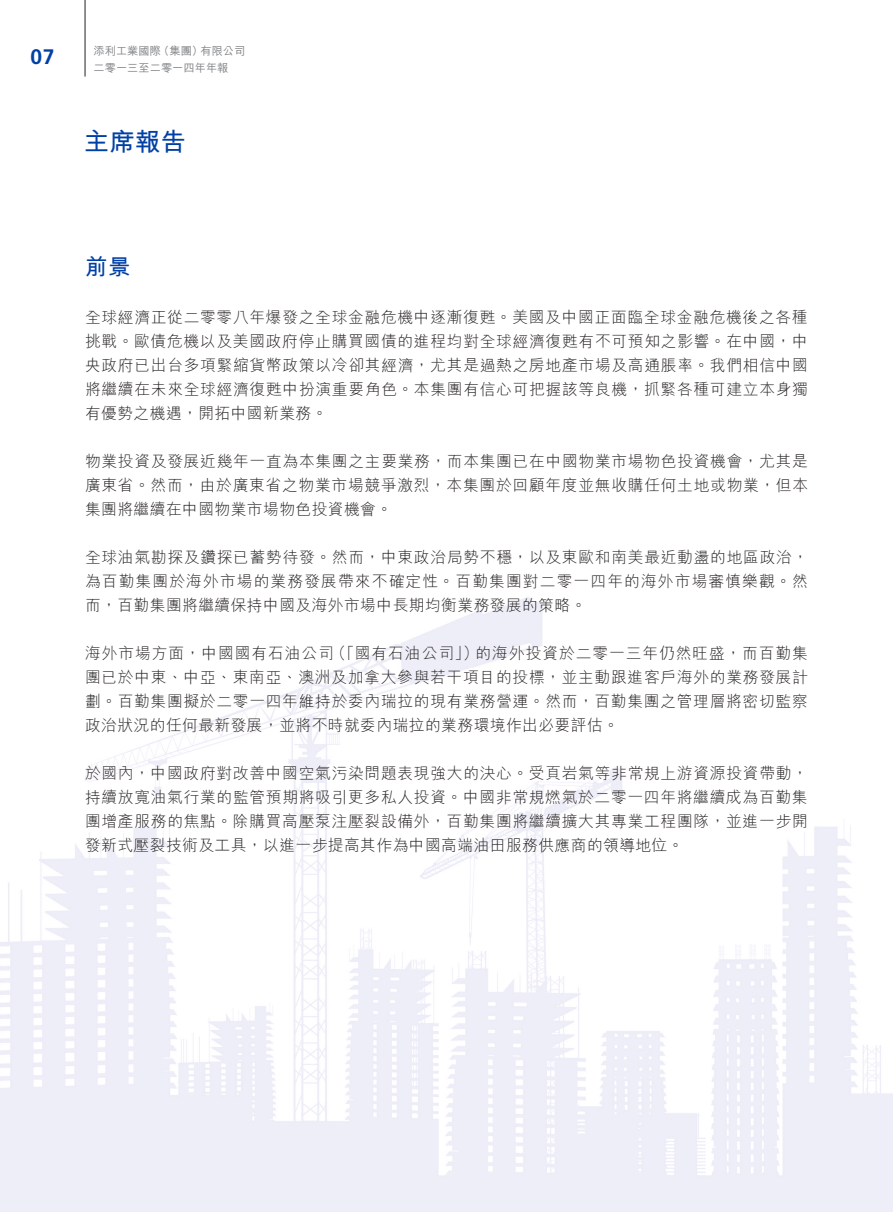
<style>
.page{position:relative;width:893px;height:1212px;background:#fff}
.page>*{position:absolute;margin:0;border:0;box-sizing:border-box;transform-origin:0 0}
.t1{font:700 25.5px "M Hei HK";color:#0040a6}
.t2{font:700 22.5px "M Hei HK";color:#0040a6}
.t3{font:700 21px "Frutiger LT Std";color:#0040a6}
.t4{font:300 15.75px/24px "M Hei HK";letter-spacing:.045em;color:#231f20;text-align:justify}
.t5{font:500 11.25px "M Hei HK";color:#808285}
</style>
<div class="page">
<hr style="left:85px;top:0;width:1px;height:77px;background:#231f20">
<h3 class="t3" style="left:31px;top:45px;width:25px">07</h3>
<p class="t5" style="left:158px;top:42px;width:46px">（集團）</p>
<p class="t5" style="left:200px;top:42px;width:46px">有限公司</p>
<p class="t5" style="left:94px;top:42px;width:69px">添利工業國際</p>
<p class="t5" style="left:94px;top:60px;width:136px">二零一三至二零一四年年報</p>
<h1 class="t1" style="left:84px;top:123px;width:103px">主席報告</h1>
<h2 class="t2" style="left:85px;top:251px;width:47px">前景</h2>
<p class="t4" style="left:85px;top:305px;width:724px">全球經濟正從二零零八年爆發之全球金融危機中逐漸復甦。美國及中國正面臨全球金融危機後之各種挑戰。歐債危機以及美國政府停止購買國債的進程均對全球經濟復甦有不可預知之影響。在中國，中央政府已出台多項緊縮貨幣政策以冷卻其經濟，尤其是過熱之房地產市場及高通脹率。我們相信中國將繼續在未來全球經濟復甦中扮演重要角色。本集團有信心可把握該等良機，抓緊各種可建立本身獨有優勢之機遇，開拓中國新業務。</p>
<p class="t4" style="left:85px;top:449px;width:725px">物業投資及發展近幾年一直為本集團之主要業務，而本集團已在中國物業市場物色投資機會，尤其是廣東省。然而，由於廣東省之物業市場競爭激烈，本集團於回顧年度並無收購任何土地或物業，但本集團將繼續在中國物業市場物色投資機會。</p>
<p class="t4" style="left:85px;top:545px;width:725px">全球油氣勘探及鑽探已蓄勢待發。然而，中東政治局勢不穩，以及東歐和南美最近動盪的地區政治，為百勤集團於海外市場的業務發展帶來不確定性。百勤集團對二零一四年的海外市場審慎樂觀。然而，百勤集團將繼續保持中國及海外市場中長期均衡業務發展的策略。</p>
<p class="t4" style="left:476px;top:641px;width:334px">的海外投資於二零一三年仍然旺盛，而百勤集</p>
<p class="t4" style="left:85px;top:641px;width:725px;text-align:left">海外市場方面，中國國有石油公司<br>團已於中東、中亞、東南亞、澳洲及加拿大參與若干項目的投標，並主動跟進客戶海外的業務發展計劃。百勤集團擬於二零一四年維持於委內瑞拉的現有業務營運。然而，百勤集團之管理層將密切監察政治狀況的任何最新發展，並將不時就委內瑞拉的業務環境作出必要評估。</p>
<p class="t4" style="left:85px;top:761px;width:724px">於國內，中國政府對改善中國空氣污染問題表現強大的決心。受頁岩氣等非常規上游資源投資帶動，持續放寬油氣行業的監管預期將吸引更多私人投資。中國非常規燃氣於二零一四年將繼續成為百勤集團增產服務的焦點。除購買高壓泵注壓裂設備外，百勤集團將繼續擴大其專業工程團隊，並進一步開發新式壓裂技術及工具，以進一步提高其作為中國高端油田服務供應商的領導地位。</p>
<p class="t4" style="left:330px;top:641px;width:150px">（「國有石油公司」）</p>
</div>
